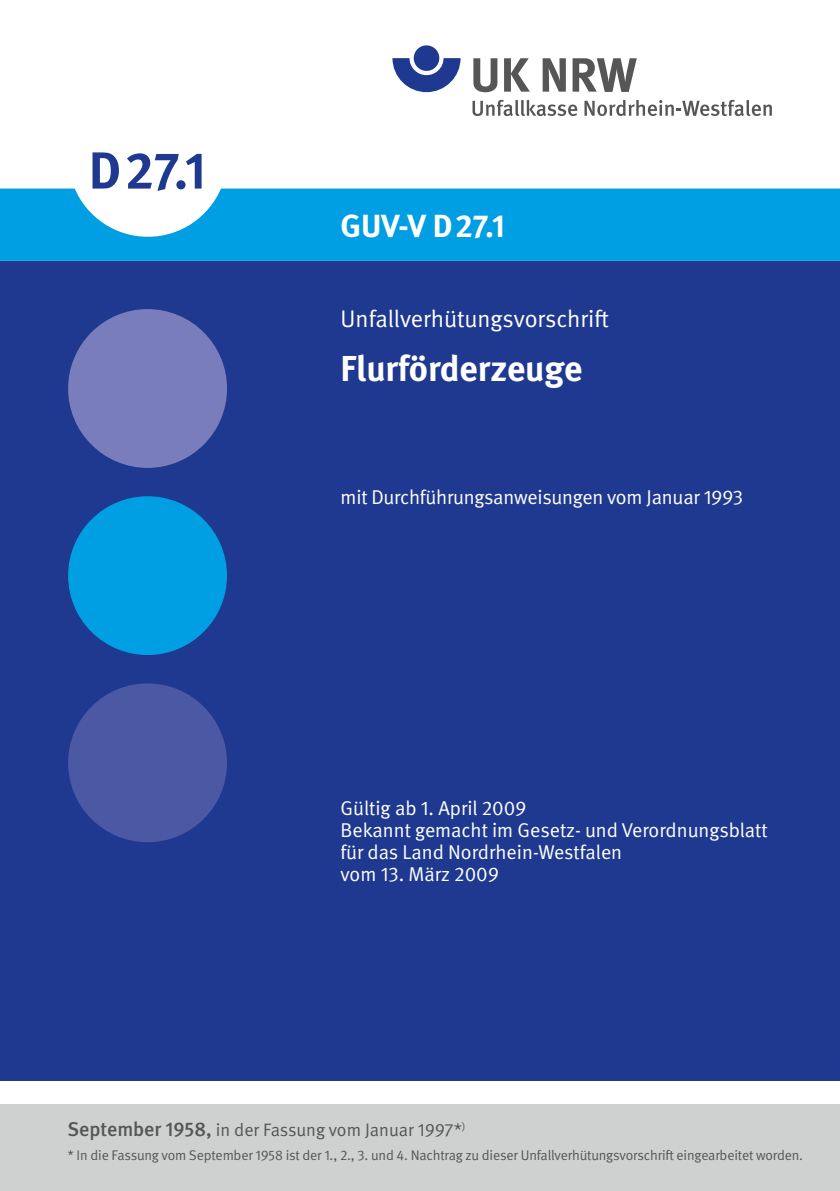
<style>
.page{position:relative;width:840px;height:1191px;background:#fff}
.page>*{position:absolute;margin:0;border:0;box-sizing:border-box;transform-origin:0 0}
.t1{font:700 52px "DGUV Meta";color:#1e398f}
.t2{font:700 36px "DGUV Meta";color:#fff}
.t3{font:700 32px "DGUV Meta";color:#fff}
.t4{font:24px "DGUV Meta";color:#fff}
.t5{font:20px/22px "DGUV Meta";letter-spacing:-.005em;color:#fff}
.t6{font:18px "DGUV Meta";color:#565656}
.t7{font:14px "DGUV Meta";letter-spacing:-.01em;color:#565656}
.s1{font-weight:500;font-size:20px}
</style>
<div class="page">
<div style="left:0;top:261px;width:839px;height:819px;background:#1e398f"></div>
<div style="left:0;top:1104px;width:839px;height:87px;background:#cfd0d0"></div>
<svg style="left:0;top:189px;width:839px;height:72px;background:#15a6e5"></svg>
<div style="left:68px;top:309px;width:159px;height:159px;background:#797dbb;border-radius:50%"></div>
<div style="left:68px;top:496px;width:159px;height:159px;background:#009ee3;border-radius:50%"></div>
<div style="left:68px;top:683px;width:159px;height:159px;background:#4b58a4;border-radius:50%"></div>
<svg style="left:473px;top:58px;width:24px;height:34px"></svg>
<svg style="left:504px;top:58px;width:25px;height:34px"></svg>
<svg style="left:542px;top:58px;width:23px;height:34px"></svg>
<svg style="left:572px;top:58px;width:64px;height:34px"></svg>
<svg style="left:472px;top:100px;width:105px;height:16px"></svg>
<svg style="left:584px;top:100px;width:187px;height:16px"></svg>
<svg style="left:392px;top:58px;width:68px;height:34px"></svg>
<div style="left:413px;top:45px;width:26px;height:26px;background:#1e398f;border-radius:50%"></div>
<h1 class="t1" style="left:89px;top:140px;width:119px">D27.1</h1>
<h3 class="t3" style="left:340px;top:207px;width:166px">GUV-V D27.1</h3>
<p class="t4" style="left:340px;top:305px;width:270px">Unfallverhütungsvorschrift</p>
<h2 class="t2" style="left:340px;top:347px;width:243px">Flurförderzeuge</h2>
<p class="t5" style="left:340px;top:486px;width:404px">mit Durchführungsanweisungen vom Januar 1993</p>
<p class="t5" style="left:340px;top:798px;width:428px">Gültig ab 1. April 2009<br>Bekannt gemacht im Gesetz- und Verordnungsblatt für das Land Nordrhein-Westfalen<br>vom 13. März 2009</p>
<p class="t6" style="left:67px;top:1119px;width:399px"><span class="s1">September 1958,</span> in der Fassung vom Januar 1997*<sup>)</sup></p>
<p class="t7" style="left:67px;top:1147px;width:736px">* In die Fassung vom September 1958 ist der 1., 2., 3. und 4. Nachtrag zu dieser Unfallverhütungsvorschrift eingearbeitet worden.</p>
</div>
